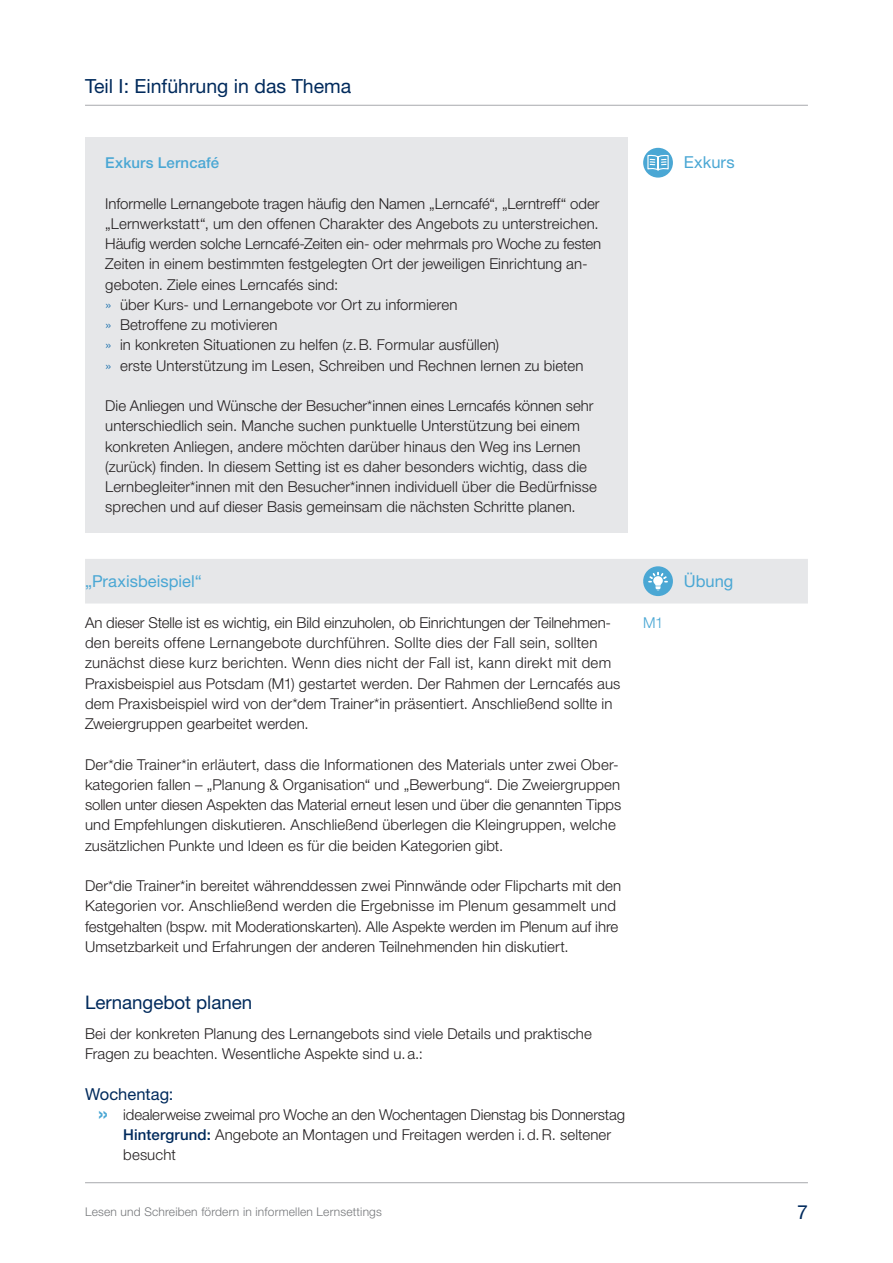
<style>
.page{position:relative;width:893px;height:1263px;background:#fff}
.page>*{position:absolute;margin:0;border:0;box-sizing:border-box;transform-origin:0 0}
.t1{font:19.5px "Helvetica Neue LT Std";color:#002a5c}
.t2{font:18.75px "Helvetica Neue LT Std";letter-spacing:-.005em;color:#002a5c}
.t3{font:16.5px "Helvetica Neue LT Std";color:#4aa7d4}
.t4{font:16.5px "Helvetica Neue LT Std";color:#002a5c}
.t5{font:300 15px/20.2px "Helvetica Neue LT Std";letter-spacing:.005em;color:#231f20}
.t6{font:500 15px "Helvetica Neue LT Std";letter-spacing:.01em;color:#4aa7d4}
.t7{font:300 15px "Helvetica Neue LT Std";color:#4aa7d4}
.t8{font:300 12px "Helvetica Neue LT Std";letter-spacing:.015em;color:#76787b}
.s1{color:#2073ae}
.s2{font-weight:500;font-size:22.5px;color:#4aa7d4}
.s3{font-weight:500;color:#002a5c}
</style>
<div class="page">
<hr style="left:85px;top:105px;width:723px;height:1px;background:#a8a9ad">
<hr style="left:85px;top:1182px;width:723px;height:1px;background:#a8a9ad">
<div style="left:85px;top:137px;width:542px;height:396px;background:#e6e7e9"></div>
<div style="left:85px;top:559px;width:723px;height:44px;background:#e6e7e9"></div>
<div style="left:643px;top:148px;width:30px;height:30px;background:#4aa7d4;border-radius:50%"></div>
<svg style="left:647px;top:154px;width:22px;height:17px"></svg>
<h1 class="t1" style="left:85px;top:74px;width:268px">Teil I: Einführung in das Thema</h1>
<p class="t6" style="left:105px;top:154px;width:116px">Exkurs Lerncafé</p>
<p class="t5" style="left:105px;top:193px;width:497px">Informelle Lernangebote tragen häufig den Namen „Lerncafé“, „Lerntreff“ oder „Lernwerkstatt“, um den offenen Charakter des Angebots zu unterstreichen.<br>Häufig werden solche Lerncafé-Zeiten ein- oder mehrmals pro Woche zu festen Zeiten in einem bestimmten festgelegten Ort der jeweiligen Einrichtung an&shy;geboten. Ziele eines Lerncafés sind:<br><span class="s1">»</span> über Kurs- und Lernangebote vor Ort zu informieren<br><span class="s1">»</span> Betroffene zu motivieren<br><span class="s1">»</span> in konkreten Situationen zu helfen (z.B. Formular ausfüllen)<br><span class="s1">»</span> erste Unterstützung im Lesen, Schreiben und Rechnen lernen zu bieten</p>
<p class="t5" style="left:105px;top:395px;width:493px">Die Anliegen und Wünsche der Besucher*innen eines Lerncafés können sehr unterschiedlich sein. Manche suchen punktuelle Unterstützung bei einem konkreten Anliegen, andere möchten darüber hinaus den Weg ins Lernen (zurück) finden. In diesem Setting ist es daher besonders wichtig, dass die Lernbegleiter*innen mit den Besucher*innen individuell über die Bedürfnisse sprechen und auf dieser Basis gemeinsam die nächsten Schritte planen.</p>
<p class="t3" style="left:684px;top:152px;width:52px">Exkurs</p>
<p class="t3" style="left:85px;top:571px;width:118px">„Praxisbeispiel“</p>
<p class="t3" style="left:684px;top:571px;width:51px">Übung</p>
<p class="t5" style="left:85px;top:612px;width:537px">An dieser Stelle ist es wichtig, ein Bild einzuholen, ob Einrichtungen der Teilnehmen&shy;den bereits offene Lernangebote durchführen. Sollte dies der Fall sein, sollten zunächst diese kurz berichten. Wenn dies nicht der Fall ist, kann direkt mit dem Praxisbeispiel aus Potsdam (M1) gestartet werden. Der Rahmen der Lerncafés aus dem Praxisbeispiel wird von der*dem Trainer*in präsentiert. Anschließend sollte in Zweiergruppen gearbeitet werden.</p>
<p class="t5" style="left:85px;top:754px;width:538px">Der*die Trainer*in erläutert, dass die Informationen des Materials unter zwei Ober&shy;kategorien fallen – „Planung &amp; Organisation“ und „Bewerbung“. Die Zweiergruppen sollen unter diesen Aspekten das Material erneut lesen und über die genannten Tipps und Empfehlungen diskutieren. Anschließend überlegen die Kleingruppen, welche zusätzlichen Punkte und Ideen es für die beiden Kategorien gibt.</p>
<p class="t5" style="left:85px;top:875px;width:538px">Der*die Trainer*in bereitet währenddessen zwei Pinnwände oder Flipcharts mit den Kategorien vor. Anschließend werden die Ergebnisse im Plenum gesammelt und festgehalten (bspw. mit Moderationskarten). Alle Aspekte werden im Plenum auf ihre Umsetzbarkeit und Erfahrungen der anderen Teilnehmenden hin diskutiert.</p>
<p class="t7" style="left:643px;top:613px;width:22px">M1</p>
<p class="t2" style="left:85px;top:990px;width:169px">Lernangebot planen</p>
<p class="t5" style="left:85px;top:1023px;width:508px">Bei der konkreten Planung des Lernangebots sind viele Details und praktische<br>Fragen zu beachten. Wesentliche Aspekte sind u.a.:</p>
<p class="t4" style="left:85px;top:1084px;width:90px">Wochentag:</p>
<p class="t5" style="left:123px;top:1104px;width:503px;text-indent:-25px"><span class="s2">»</span> idealerweise zweimal pro Woche an den Wochentagen Dienstag bis Donnerstag<br><span class="s3">Hintergrund:</span> Angebote an Montagen und Freitagen werden i.d.R. seltener besucht</p>
<p class="t8" style="left:85px;top:1204px;width:298px">Lesen und Schreiben fördern in informellen Lernsettings</p>
<h1 class="t1" style="left:797px;top:1200px;width:12px">7</h1>
</div>
